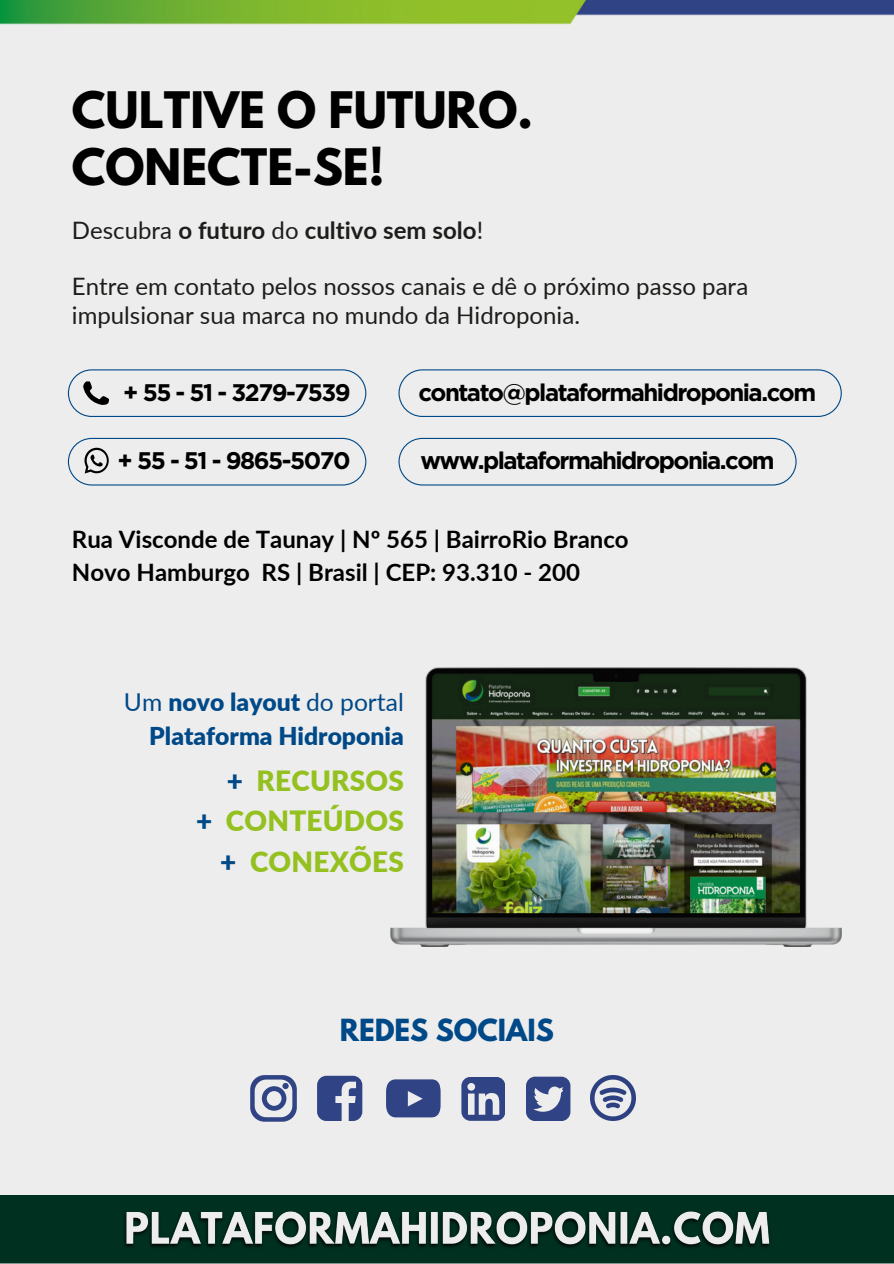
<style>
.page{position:relative;width:894px;height:1264px;background:#fff}
.page>*{position:absolute;margin:0;border:0;box-sizing:border-box;transform-origin:0 0}
.t1{font:700 44.55px/57.3px "League Spartan";color:#000}
.t2{font:900 27.9px "Lato";letter-spacing:.01em;color:#94c11f}
.t3{font:900 27.9px "Lato";color:#004988}
.t4{font:700 27px "League Spartan";color:#004988}
.t5{font:24.6px "Lato";color:#004988}
.t6{font:900 24.6px "Lato";color:#004988}
.t7{font:700 24px "Gotham";letter-spacing:-.065em;color:#000}
.t8{font:24px/28.2px "Lato";color:#1d1d1b}
.t9{font:700 24px/32.7px "Lato";color:#000}
.t10{font:700 24px "Lato";color:#1d1d1b}
.s1{font-weight:400}
.s2{font-weight:900}
.s3{color:#004988}
</style>
<div class="page">
<div style="left:0;top:0;width:893px;height:1263px;background:#ededed"></div>
<img style="left:390px;top:667px;width:451px;height:279px">
<div style="left:0;top:1195px;width:893px;height:68px;background:#003020"></div>
<svg style="left:250px;top:1075px;width:47px;height:46px"></svg>
<svg style="left:282px;top:1082px;width:6px;height:7px"></svg>
<svg style="left:317px;top:1075px;width:45px;height:45px"></svg>
<svg style="left:386px;top:1079px;width:54px;height:38px;background:#42548f"></svg>
<svg style="left:461px;top:1077px;width:44px;height:43px"></svg>
<svg style="left:526px;top:1076px;width:44px;height:45px"></svg>
<svg style="left:68px;top:369px;width:298px;height:47px"></svg>
<svg style="left:398px;top:438px;width:398px;height:47px"></svg>
<svg style="left:68px;top:438px;width:298px;height:47px"></svg>
<svg style="left:398px;top:369px;width:443px;height:47px"></svg>
<img style="left:0;top:0;width:893px;height:25px">
<img style="left:590px;top:1075px;width:45px;height:45px">
<img style="left:118px;top:1206px;width:656px;height:50px">
<h3 class="t1" style="left:72px;top:87px;width:462px">CULTIVE O FUTURO.<br>CONECTE-SE!</h3>
<h4 class="t10" style="left:72px;top:215px;width:412px"><span class="s1">Descubra</span> o futuro <span class="s1">do</span> cultivo sem solo<span class="s1">!</span></h4>
<h4 class="t8" style="left:72px;top:272px;width:677px">Entre em contato pelos nossos canais e dê o próximo passo para impulsionar sua marca no mundo da Hidroponia.</h4>
<p class="t7" style="left:123px;top:378px;width:229px">+ 55 - 51 - 3279-7539</p>
<p class="t7" style="left:418px;top:378px;width:399px">contato@plataformahidroponia.com</p>
<p class="t7" style="left:117px;top:446px;width:234px">+ 55 - 51 - 9865-5070</p>
<h1 class="t7" style="left:420px;top:446px;width:356px">www.plataformahidroponia.com</h1>
<h4 class="t9" style="left:72px;top:522px;width:558px">Rua Visconde de Taunay | Nº 565 | BairroRio Branco<br>Novo Hamburgo RS | Brasil | CEP: 93.310 - 200</h4>
<p class="t5" style="left:124px;top:686px;width:281px">Um <span class="s2">novo layout</span> do portal</p>
<p class="t6" style="left:149px;top:720px;width:256px">Plataforma Hidroponia</p>
<p class="t2" style="left:227px;top:763px;width:178px"><span class="s3">+</span> RECURSOS</p>
<p class="t2" style="left:196px;top:803px;width:209px"><span class="s3">+</span> CONTEÚDOS</p>
<p class="t3" style="left:220px;top:844px;width:18px">+</p>
<h3 class="t2" style="left:250px;top:844px;width:155px">CONEXÕES</h3>
<p class="t4" style="left:339px;top:1016px;width:216px">REDES SOCIAIS</p>
</div>
